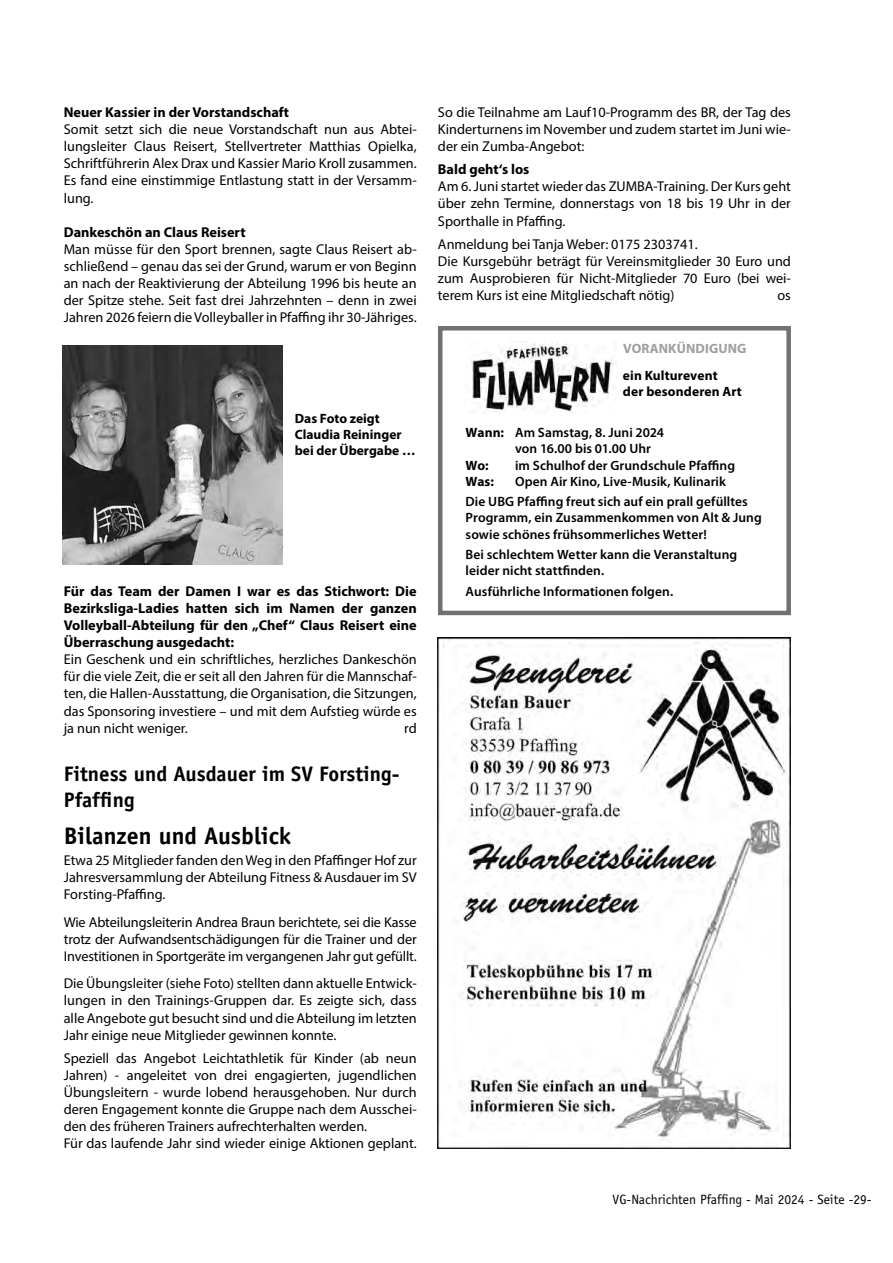
<style>
.page{position:relative;width:893px;height:1263px;background:#fff}
.page>*{position:absolute;margin:0;border:0;box-sizing:border-box;transform-origin:0 0}
.t1{font:700 24px "Officina Sans Std";color:#000}
.t2{font:700 21px/25.2px "Officina Sans Std";color:#000}
.t3{font:14.25px/17.1px "Myriad Pro";color:#000;text-align:justify}
.t4{font:700 14.25px/17.1px "Myriad Pro";color:#000;text-align:justify}
.t5{font:600 13.5px/16.2px "Myriad Pro";letter-spacing:.005em;color:#000}
.t6{font:700 13.5px/16.2px "Myriad Pro";color:#000}
.t7{font:13.5px "Officina Sans Std";color:#000}
.t8{font:700 13.5px "Myriad Pro";letter-spacing:.01em;color:#9c9e9f}
.s1{font-weight:700}
</style>
<div class="page">
<img style="left:62px;top:345px;width:220px;height:220px">
<div style="left:438px;top:326px;width:353px;height:289px;border:4px solid #707172"></div>
<img style="left:471px;top:343px;width:143px;height:71px">
<img style="left:438px;top:638px;width:353px;height:510px">
<p class="t4" style="left:64px;top:103px;width:227px">Neuer Kassier in der Vorstandschaft</p>
<p class="t3" style="left:64px;top:121px;width:354px">Somit setzt sich die neue Vorstandschaft nun aus Abtei&shy;lungsleiter Claus Reisert, Stellvertreter Matthias Opielka, Schriftführerin Alex Drax und Kassier Mario Kroll zusammen.<br>Es fand eine einstimmige Entlastung statt in der Versamm&shy;lung.</p>
<p class="t4" style="left:64px;top:223px;width:183px">Dankeschön an Claus Reisert</p>
<p class="t3" style="left:64px;top:240px;width:354px">Man müsse für den Sport brennen, sagte Claus Reisert ab&shy;schließend – genau das sei der Grund, warum er von Beginn an nach der Reaktivierung der Abteilung 1996 bis heute an der Spitze stehe. Seit fast drei Jahrzehnten – denn in zwei Jahren 2026 feiern die Volleyballer in Pfaffing ihr 30-Jähriges.</p>
<p class="t6" style="left:295px;top:409px;width:122px">Das Foto zeigt<br>Claudia Reininger bei der Übergabe …</p>
<p class="t4" style="left:64px;top:582px;width:354px">Für das Team der Damen I war es das Stichwort: Die Bezirksliga-Ladies hatten sich im Namen der ganzen Volleyball-Abteilung für den „Chef“ Claus Reisert eine Überraschung ausgedacht:</p>
<p class="t3" style="left:64px;top:651px;width:354px">Ein Geschenk und ein schriftliches, herzliches Dankeschön für die viele Zeit, die er seit all den Jahren für die Mannschaf&shy;ten, die Hallen-Ausstattung, die Organisation, die Sitzungen, das Sponsoring investiere – und mit dem Aufstieg würde es ja nun nicht weniger.</p>
<p class="t3" style="left:404px;top:719px;width:14px">rd</p>
<h2 class="t2" style="left:64px;top:761px;width:337px">Fitness und Ausdauer im SV Forsting-<br>Pfaffing</h2>
<h1 class="t1" style="left:64px;top:821px;width:229px">Bilanzen und Ausblick</h1>
<p class="t3" style="left:64px;top:852px;width:354px">Etwa 25 Mitglieder fanden den Weg in den Pfaffinger Hof zur Jahresversammlung der Abteilung Fitness &amp; Ausdauer im SV Forsting-Pfaffing.</p>
<p class="t3" style="left:64px;top:913px;width:354px">Wie Abteilungsleiterin Andrea Braun berichtete, sei die Kasse trotz der Aufwandsentschädigungen für die Trainer und der Investitionen in Sportgeräte im vergangenen Jahr gut gefüllt.</p>
<p class="t3" style="left:64px;top:975px;width:354px">Die Übungsleiter (siehe Foto) stellten dann aktuelle Entwick&shy;lungen in den Trainings-Gruppen dar. Es zeigte sich, dass alle Angebote gut besucht sind und die Abteilung im letzten Jahr einige neue Mitglieder gewinnen konnte.</p>
<p class="t3" style="left:64px;top:1049px;width:354px;text-align:left">Speziell das Angebot Leichtathletik für Kinder (ab neun Jahren) - angeleitet von drei engagierten, jugendlichen Übungsleitern - wurde lobend herausgehoben. Nur durch deren Engagement konnte die Gruppe nach dem Ausschei&shy;den des früheren Trainers aufrechterhalten werden.<br>Für das laufende Jahr sind wieder einige Aktionen geplant.</p>
<p class="t3" style="left:438px;top:103px;width:354px">So die Teilnahme am Lauf10-Programm des BR, der Tag des Kinderturnens im November und zudem startet im Juni wie&shy;der ein Zumba-Angebot:</p>
<p class="t4" style="left:438px;top:160px;width:93px">Bald geht‘s los</p>
<p class="t3" style="left:438px;top:178px;width:354px">Am 6. Juni startet wieder das ZUMBA-Training. Der Kurs geht über zehn Termine, donnerstags von 18 bis 19 Uhr in der Sporthalle in Pfaffing.</p>
<p class="t3" style="left:438px;top:235px;width:354px;text-align:left">Anmeldung bei Tanja Weber: 0175 2303741.<br>Die Kursgebühr beträgt für Vereinsmitglieder 30 Euro und zum Ausprobieren für Nicht-Mitglieder 70 Euro (bei wei&shy;terem Kurs ist eine Mitgliedschaft nötig)</p>
<p class="t3" style="left:777px;top:286px;width:15px">os</p>
<p class="t8" style="left:623px;top:340px;width:125px">VORANKÜNDIGUNG</p>
<p class="t6" style="left:623px;top:367px;width:120px">ein Kulturevent<br>der besonderen Art</p>
<p class="t5" style="left:515px;top:424px;width:151px;text-indent:-49px"><span class="s1">Wann:</span> Am Samstag, 8. Juni 2024 von 16.00 bis 01.00 Uhr</p>
<p class="t6" style="left:466px;top:456px;width:25px">Wo:</p>
<p class="t5" style="left:515px;top:457px;width:222px">im Schulhof der Grundschule Pfaffing</p>
<p class="t6" style="left:466px;top:473px;width:30px">Was:</p>
<p class="t5" style="left:466px;top:471px;width:284px;line-height:20.4px;text-indent:50px">Open Air Kino, Live-Musik, Kulinarik<br>Die UBG Pfaffing freut sich auf ein prall gefülltes</p>
<p class="t5" style="left:466px;top:509px;width:298px">Programm, ein Zusammenkommen von Alt &amp; Jung sowie schönes frühsommerliches Wetter!</p>
<p class="t5" style="left:466px;top:546px;width:273px">Bei schlechtem Wetter kann die Veranstaltung leider nicht stattfinden.</p>
<p class="t5" style="left:466px;top:583px;width:209px">Ausführliche Informationen folgen.</p>
<p class="t7" style="left:613px;top:1191px;width:261px">VG-Nachrichten Pfaffing - Mai 2024 - Seite -29-</p>
</div>
